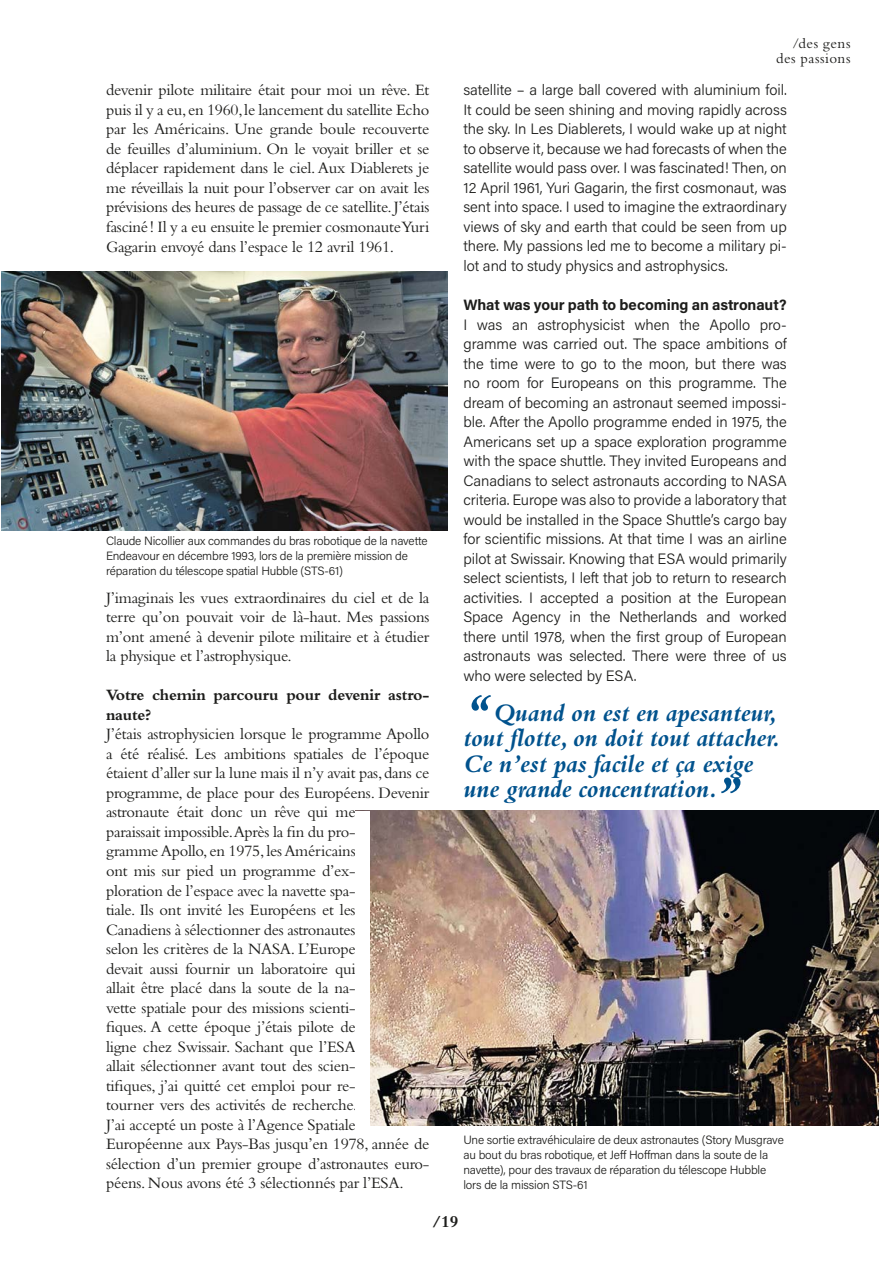
<style>
.page{position:relative;width:879px;height:1276px;background:#fff}
.page>*{position:absolute;margin:0;border:0;box-sizing:border-box;transform-origin:0 0}
.t1{font:italic 700 26.25px/25.5px "Bembo Std";letter-spacing:-.01em;color:#00528d}
.t2{font:700 17.25px "Bembo Std";color:#1d1d1b}
.t3{font:16.5px/19.5px "Bembo Std";letter-spacing:-.015em;color:#1d1d1b;text-align:justify}
.t4{font:700 16.5px/19.5px "Bembo Std";letter-spacing:-.015em;color:#1d1d1b}
.t5{font:300 15px/19.5px "Acumin Pro";letter-spacing:-.005em;color:#1d1d1b;text-align:justify}
.t6{font:700 15px "Acumin Pro";letter-spacing:-.01em;color:#1d1d1b}
.t7{font:15px/15.8px "Bembo Std";letter-spacing:.035em;color:#1d1d1b;text-align:right}
.t8{font:300 12px/15px "Acumin Pro";letter-spacing:-.015em;color:#1d1d1b}
.s1{font-size:52.5px}
</style>
<div class="page">
<img style="left:370px;top:810px;width:508px;height:315px">
<img style="left:2px;top:271px;width:446px;height:259px">
<p class="t3" style="left:106px;top:80px;width:325px">devenir pilote militaire était pour moi un rêve. Et puis il y a eu, en 1960, le lancement du satellite Echo par les Américains. Une grande boule recouverte de feuilles d’aluminium. On le voyait briller et se déplacer rapidement dans le ciel. Aux Diablerets je me réveillais la nuit pour l’observer car on avait les prévisions des heures de passage de ce satellite. J’étais fasciné! Il y a eu ensuite le premier cosmonaute Yuri Gagarin envoyé dans l’espace le 12 avril 1961.</p>
<p class="t8" style="left:106px;top:532px;width:323px">Claude Nicollier aux commandes du bras robotique de la navette<br>Endeavour en décembre 1993, lors de la première mission de réparation du télescope spatial Hubble (STS-61)</p>
<p class="t3" style="left:106px;top:587px;width:325px">J’imaginais les vues extraordinaires du ciel et de la terre qu’on pouvait voir de là-haut. Mes passions m’ont amené à devenir pilote militaire et à étudier la physique et l’astrophysique.</p>
<p class="t4" style="left:106px;top:685px;width:325px">Votre chemin parcouru pour devenir astro&shy;naute?</p>
<p class="t3" style="left:106px;top:724px;width:325px;text-align:left">J’étais astrophysicien lorsque le programme Apollo a été réalisé. Les ambitions spatiales de l’époque étaient d’aller sur la lune mais il n’y avait pas, dans ce programme, de place pour des Européens. Devenir astronaute était donc un rêve qui me<br>paraissait impossible.Après la fin du pro-<br>gramme Apollo, en 1975, les Américains<br>ont mis sur pied un programme d’ex-<br>ploration de l’espace avec la navette spa-<br>tiale. Ils ont invité les Européens et les<br>Canadiens à sélectionner des astronautes<br>selon les critères de la NASA. L’Europe<br>devait aussi fournir un laboratoire qui<br>allait être placé dans la soute de la na-<br>vette spatiale pour des missions scienti-<br>fiques. A cette époque j’étais pilote de<br>ligne chez Swissair. Sachant que l’ESA<br>allait sélectionner avant tout des scien-<br>tifiques, j’ai quitté cet emploi pour re-<br>tourner vers des activités de recherche.<br>J’ai accepté un poste à l’Agence Spatiale Européenne aux Pays-Bas jusqu’en 1978, année de sélection d’un premier groupe d’astronautes euro&shy;péens. Nous avons été 3 sélectionnés par l’ESA.</p>
<p class="t7" style="left:776px;top:35px;width:76px">/des gens des passions</p>
<p class="t5" style="left:463px;top:80px;width:325px">satellite – a large ball covered with aluminium foil.<br>It could be seen shining and moving rapidly across the sky. In Les Diablerets, I would wake up at night to observe it, because we had forecasts of when the satellite would pass over. I was fascinated! Then, on 12 April 1961, Yuri Gagarin, the first cosmonaut, was sent into space. I used to imagine the extraordinary views of sky and earth that could be seen from up there. My passions led me to become a military pi&shy;lot and to study physics and astrophysics.</p>
<p class="t6" style="left:463px;top:294px;width:325px">What was your path to becoming an astronaut?</p>
<p class="t5" style="left:463px;top:314px;width:325px">I was an astrophysicist when the Apollo pro&shy;gramme was carried out. The space ambitions of the time were to go to the moon, but there was no room for Europeans on this programme. The dream of becoming an astronaut seemed impossi&shy;ble. After the Apollo programme ended in 1975, the Americans set up a space exploration programme with the space shuttle. They invited Europeans and Canadians to select astronauts according to NASA criteria. Europe was also to provide a laboratory that would be installed in the Space Shuttle’s cargo bay for scientific missions. At that time I was an airline pilot at Swissair. Knowing that ESA would primarily select scientists, I left that job to return to research activities. I accepted a position at the European Space Agency in the Netherlands and worked there until 1978, when the first group of European astronauts was selected. There were three of us who were selected by ESA.</p>
<h1 class="t1" style="left:463px;top:699px;width:318px"><span class="s1">‘‘</span> Quand on est en apesanteur, tout flotte, on doit tout attacher.<br>Ce n’est pas facile et ça exige une grande concentration.<span class="s1">’’</span></h1>
<p class="t8" style="left:463px;top:1131px;width:322px">Une sortie extravéhiculaire de deux astronautes (Story Musgrave au bout du bras robotique, et Jeff Hoffman dans la soute de la navette), pour des travaux de réparation du télescope Hubble lors de la mission STS-61</p>
<p class="t2" style="left:432px;top:1211px;width:28px">/19</p>
</div>
